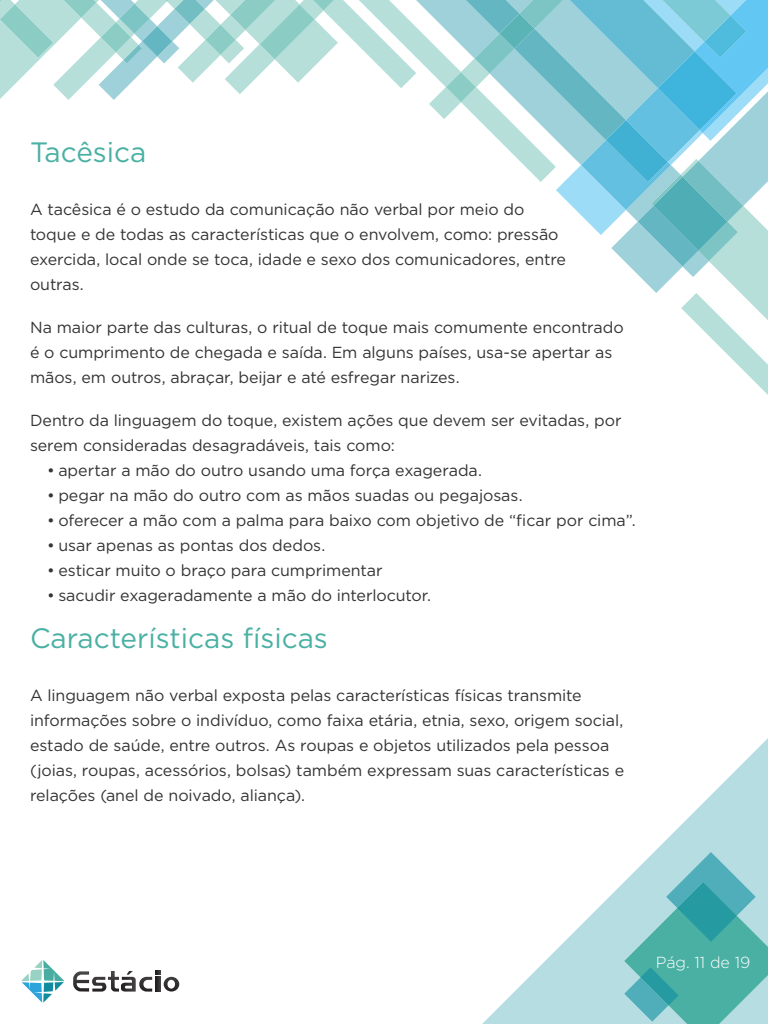
<style>
.page{position:relative;width:768px;height:1024px;background:#fff}
.page>*{position:absolute;margin:0;border:0;box-sizing:border-box;transform-origin:0 0}
.t1{font:28px "Gotham";color:#4ab0a3}
.t2{font:16px/25px "Gotham";letter-spacing:-.005em;color:#353334}
.t3{font:300 16px "Gotham";color:#fff}
</style>
<div class="page">
<svg style="left:482px;top:738px;width:286px;height:286px"></svg>
<svg style="left:624px;top:852px;width:144px;height:172px;background:#73bfbe"></svg>
<svg style="left:21px;top:960px;width:43px;height:43px"></svg>
<svg style="left:73px;top:971px;width:106px;height:21px"></svg>
<svg style="left:416px;top:0;width:13px;height:70px"></svg>
<svg style="left:429px;top:0;width:339px;height:395px"></svg>
<svg style="left:0;top:0;width:416px;height:100px"></svg>
<h1 class="t1" style="left:30px;top:135px;width:118px">Tacêsica</h1>
<p class="t2" style="left:30px;top:197px;width:538px">A tacêsica é o estudo da comunicação não verbal por meio do toque e de todas as características que o envolvem, como: pressão exercida, local onde se toca, idade e sexo dos comunicadores, entre outras.</p>
<p class="t2" style="left:30px;top:315px;width:595px">Na maior parte das culturas, o ritual de toque mais comumente encontrado é o cumprimento de chegada e saída. Em alguns países, usa-se apertar as mãos, em outros, abraçar, beijar e até esfregar narizes.</p>
<p class="t2" style="left:30px;top:408px;width:593px">Dentro da linguagem do toque, existem ações que devem ser evitadas, por serem consideradas desagradáveis, tais como:</p>
<p class="t2" style="left:47px;top:458px;width:436px">• apertar a mão do outro usando uma força exagerada.</p>
<p class="t2" style="left:47px;top:483px;width:477px">• pegar na mão do outro com as mãos suadas ou pegajosas.</p>
<p class="t2" style="left:47px;top:508px;width:590px">• oferecer a mão com a palma para baixo com objetivo de “ficar por cima”.</p>
<p class="t2" style="left:47px;top:533px;width:280px">• usar apenas as pontas dos dedos.</p>
<p class="t2" style="left:47px;top:558px;width:337px">• esticar muito o braço para cumprimentar</p>
<p class="t2" style="left:47px;top:583px;width:386px">• sacudir exageradamente a mão do interlocutor.</p>
<h1 class="t1" style="left:30px;top:621px;width:299px">Características físicas</h1>
<p class="t2" style="left:30px;top:683px;width:596px">A linguagem não verbal exposta pelas características físicas transmite informações sobre o indivíduo, como faixa etária, etnia, sexo, origem social, estado de saúde, entre outros. As roupas e objetos utilizados pela pessoa (joias, roupas, acessórios, bolsas) também expressam suas características e relações (anel de noivado, aliança).</p>
<p class="t3" style="left:656px;top:952px;width:96px">Pág. 11 de 19</p>
</div>
